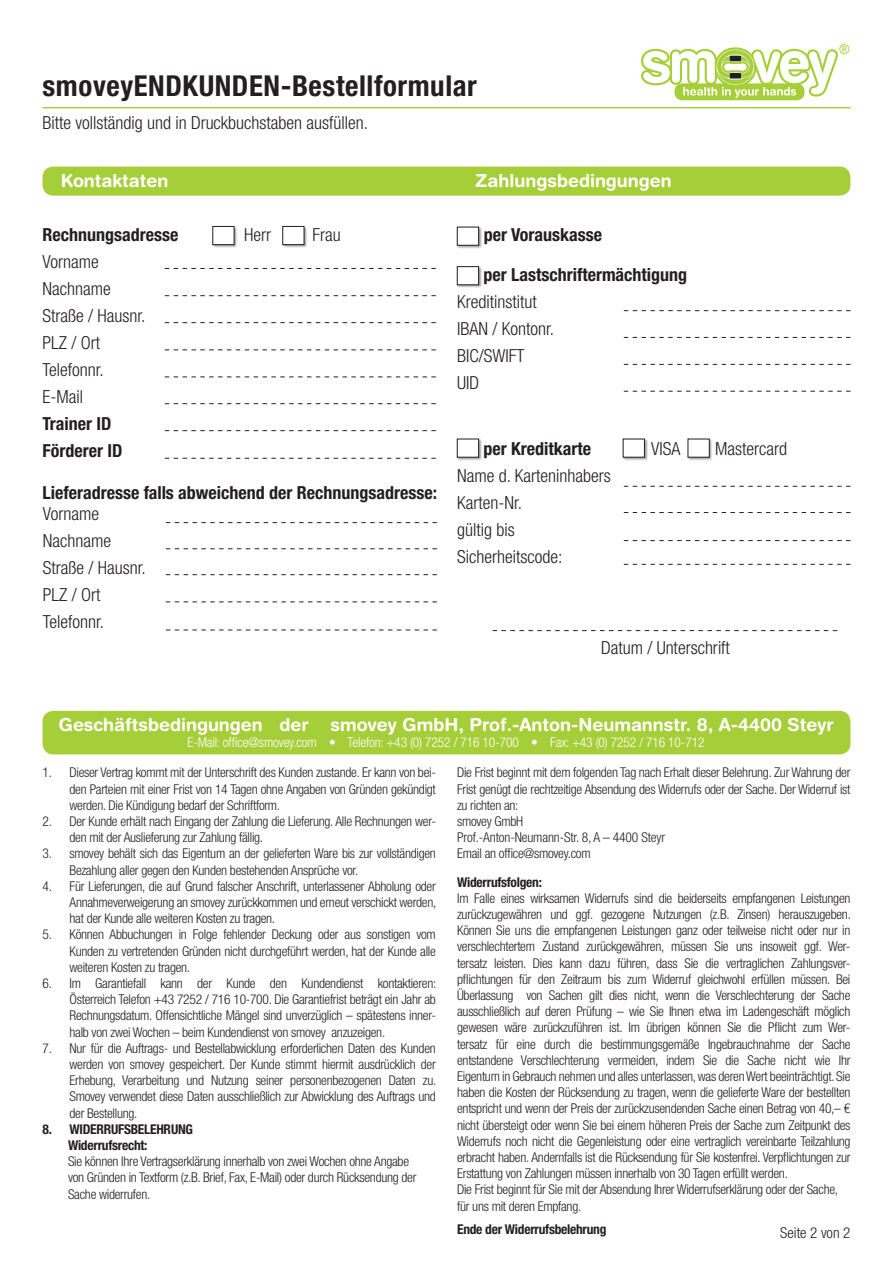
<style>
.page{position:relative;width:893px;height:1263px;background:#fff}
.page>*{position:absolute;margin:0;border:0;box-sizing:border-box;transform-origin:0 0}
.t1{font:700 condensed 28.8px "Helvetica Neue LT Std";letter-spacing:.02em;color:#231f20}
.t2{font:300 condensed 18px/27px "Helvetica Neue LT Std";color:#231f20}
.t3{font:700 condensed 18px/27px "Helvetica Neue LT Std";color:#231f20}
.t4{font:700 18px "Helvetica Rounded LT Std";color:#fff}
.t5{font:300 condensed 15px "Helvetica Neue LT Std";color:#231f20}
.t6{font:300 condensed 13.5px/16.2px "Helvetica Neue LT Std";letter-spacing:-.02em;color:#231f20;text-align:justify}
.t7{font:300 condensed 13.5px "Helvetica Neue LT Std";letter-spacing:-.01em;color:#fff}
.t8{font:700 condensed 13.5px/16.2px "Helvetica Neue LT Std";letter-spacing:-.02em;color:#231f20}
.t9{font:condensed 13.5px "Helvetica Neue LT Std";color:#a6ce39}
</style>
<div class="page">
<div style="left:43px;top:167px;width:807px;height:29px;background:#a6ce39;border-radius:11px"></div>
<div style="left:212px;top:226px;width:25px;height:22px;background:#231f20;opacity:.45"></div>
<div style="left:213px;top:226px;width:21px;height:19px;background:#fff;border:1px solid #231f20"></div>
<div style="left:282px;top:226px;width:25px;height:22px;background:#231f20;opacity:.45"></div>
<div style="left:283px;top:226px;width:21px;height:19px;background:#fff;border:1px solid #231f20"></div>
<div style="left:457px;top:266px;width:25px;height:22px;background:#231f20;opacity:.45"></div>
<div style="left:457px;top:266px;width:22px;height:19px;background:#fff;border:1px solid #231f20"></div>
<svg style="left:624px;top:310px;width:226px;height:1px"></svg>
<svg style="left:624px;top:337px;width:226px;height:1px"></svg>
<svg style="left:624px;top:364px;width:226px;height:1px"></svg>
<svg style="left:624px;top:391px;width:226px;height:1px"></svg>
<svg style="left:165px;top:268px;width:271px;height:1px"></svg>
<svg style="left:165px;top:295px;width:271px;height:1px"></svg>
<svg style="left:165px;top:322px;width:271px;height:1px"></svg>
<svg style="left:165px;top:350px;width:271px;height:1px"></svg>
<svg style="left:165px;top:377px;width:271px;height:1px"></svg>
<svg style="left:165px;top:403px;width:271px;height:1px"></svg>
<svg style="left:165px;top:430px;width:271px;height:1px"></svg>
<div style="left:457px;top:226px;width:25px;height:23px;background:#231f20;opacity:.45"></div>
<div style="left:457px;top:227px;width:22px;height:18px;background:#fff;border:1px solid #231f20"></div>
<div style="left:43px;top:711px;width:807px;height:43px;background:#a6ce39;border-radius:11px"></div>
<div style="left:687px;top:438px;width:26px;height:22px;background:#231f20;opacity:.45"></div>
<div style="left:688px;top:439px;width:21px;height:18px;background:#fff"></div>
<div style="left:622px;top:438px;width:26px;height:22px;background:#231f20;opacity:.45"></div>
<div style="left:623px;top:439px;width:22px;height:18px;background:#fff"></div>
<div style="left:457px;top:438px;width:25px;height:22px;background:#231f20;opacity:.45"></div>
<div style="left:457px;top:439px;width:22px;height:18px;background:#fff;border:1px solid #231f20"></div>
<svg style="left:624px;top:486px;width:226px;height:1px"></svg>
<svg style="left:624px;top:512px;width:226px;height:1px"></svg>
<svg style="left:624px;top:540px;width:226px;height:1px"></svg>
<svg style="left:165px;top:458px;width:271px;height:1px"></svg>
<svg style="left:624px;top:564px;width:226px;height:1px"></svg>
<svg style="left:166px;top:522px;width:271px;height:1px"></svg>
<svg style="left:166px;top:548px;width:271px;height:1px"></svg>
<svg style="left:166px;top:574px;width:271px;height:1px"></svg>
<svg style="left:166px;top:602px;width:271px;height:1px"></svg>
<svg style="left:166px;top:630px;width:271px;height:1px"></svg>
<svg style="left:493px;top:630px;width:344px;height:1px"></svg>
<hr style="left:43px;top:107px;width:807px;height:1px;background:#a6ce39">
<div style="left:674px;top:83px;width:130px;height:17px;background:#a6ce39;border-radius:8px"></div>
<svg style="left:641px;top:47px;width:197px;height:51px"></svg>
<div style="left:729px;top:73px;width:12px;height:6px;background:#231f20"></div>
<div style="left:729px;top:56px;width:12px;height:5px;background:#231f20"></div>
<h1 class="t1" style="left:43px;top:68px;width:436px">smoveyENDKUNDEN-Bestellformular</h1>
<h2 class="t2" style="left:43px;top:109px;width:327px">Bitte vollständig und in Druckbuchstaben ausfüllen.</h2>
<h2 class="t4" style="left:61px;top:169px;width:109px">Kontaktaten</h2>
<h2 class="t4" style="left:475px;top:169px;width:198px">Zahlungsbedingungen</h2>
<h2 class="t3" style="left:43px;top:221px;width:137px">Rechnungsadresse</h2>
<h2 class="t2" style="left:244px;top:221px;width:29px">Herr</h2>
<h2 class="t2" style="left:313px;top:221px;width:30px">Frau</h2>
<h2 class="t2" style="left:43px;top:248px;width:104px">Vorname<br>Nachname<br>Straße / Hausnr.<br>PLZ / Ort<br>Telefonnr.<br>E-Mail</h2>
<h2 class="t3" style="left:43px;top:410px;width:81px">Trainer ID<br>Förderer ID</h2>
<h2 class="t3" style="left:484px;top:221px;width:120px">per Vorauskasse</h2>
<h2 class="t3" style="left:483px;top:261px;width:205px">per Lastschriftermächtigung</h2>
<h2 class="t2" style="left:457px;top:288px;width:98px">Kreditinstitut<br>IBAN / Kontonr.<br>BIC/SWIFT<br>UID</h2>
<h2 class="t3" style="left:483px;top:435px;width:109px">per Kreditkarte</h2>
<h2 class="t2" style="left:651px;top:435px;width:31px">VISA</h2>
<h2 class="t2" style="left:715px;top:435px;width:74px">Mastercard</h2>
<h2 class="t2" style="left:457px;top:462px;width:155px">Name d. Karteninhabers<br>Karten-Nr.<br>gültig bis<br>Sicherheitscode:</h2>
<h2 class="t3" style="left:43px;top:478px;width:396px">Lieferadresse falls abweichend der Rechnungsadresse:</h2>
<h2 class="t2" style="left:43px;top:500px;width:104px">Vorname<br>Nachname<br>Straße / Hausnr.<br>PLZ / Ort<br>Telefonnr.</h2>
<h2 class="t2" style="left:601px;top:633px;width:130px">Datum / Unterschrift</h2>
<p class="t9" style="left:839px;top:41px;width:12px">®</p>
<h2 class="t4" style="left:58px;top:713px;width:777px">Geschäftsbedingungen der smovey GmbH, Prof.-Anton-Neumannstr. 8, A-4400 Steyr</h2>
<p class="t7" style="left:188px;top:734px;width:518px">E-Mail: office@smovey.com • Telefon: +43 (0) 7252 / 716 10-700 • Fax: +43 (0) 7252 / 716 10-712</p>
<p class="t6" style="left:70px;top:764px;width:368px;text-indent:-27px">1. Dieser Vertrag kommt mit der Unterschrift des Kunden zustande. Er kann von bei&shy;den Parteien mit einer Frist von 14 Tagen ohne Angaben von Gründen gekündigt werden. Die Kündigung bedarf der Schriftform.</p>
<p class="t6" style="left:70px;top:813px;width:368px;text-indent:-27px">2. Der Kunde erhält nach Eingang der Zahlung die Lieferung. Alle Rechnungen wer&shy;den mit der Auslieferung zur Zahlung fällig.</p>
<p class="t6" style="left:70px;top:845px;width:368px;text-indent:-27px">3. smovey behält sich das Eigentum an der gelieferten Ware bis zur vollständigen<br>Bezahlung aller gegen den Kunden bestehenden Ansprüche vor.</p>
<p class="t6" style="left:70px;top:878px;width:368px;text-indent:-27px">4. Für Lieferungen, die auf Grund falscher Anschrift, unterlassener Abholung oder Annahmeverweigerung an smovey zurückkommen und erneut verschickt werden, hat der Kunde alle weiteren Kosten zu tragen.</p>
<p class="t6" style="left:70px;top:926px;width:368px;text-indent:-27px">5. Können Abbuchungen in Folge fehlender Deckung oder aus sonstigen vom Kunden zu vertretenden Gründen nicht durchgeführt werden, hat der Kunde alle weiteren Kosten zu tragen.</p>
<p class="t6" style="left:70px;top:975px;width:368px;text-indent:-27px">6. Im Garantiefall kann der Kunde den Kundendienst kontaktieren:<br>Österreich Telefon +43 7252 / 716 10-700. Die Garantiefrist beträgt ein Jahr ab Rechnungsdatum. Offensichtliche Mängel sind unverzüglich – spätestens inner&shy;halb von zwei Wochen – beim Kundendienst von smovey anzuzeigen.</p>
<p class="t6" style="left:70px;top:1040px;width:368px;text-indent:-27px">7. Nur für die Auftrags- und Bestellabwicklung erforderlichen Daten des Kunden werden von smovey gespeichert. Der Kunde stimmt hiermit ausdrücklich der Erhebung, Verarbeitung und Nutzung seiner personenbezogenen Daten zu.<br>Smovey verwendet diese Daten ausschließlich zur Abwicklung des Auftrags und der Bestellung.</p>
<p class="t8" style="left:68px;top:1121px;width:126px;text-indent:-26px">8. WIDERRUFSBELEHRUNG<br>Widerrufsrecht:</p>
<p class="t6" style="left:68px;top:1153px;width:350px;text-align:left">Sie können Ihre Vertragserklärung innerhalb von zwei Wochen ohne Angabe von Gründen in Textform (z.B. Brief, Fax, E-Mail) oder durch Rücksendung der<br>Sache widerrufen.</p>
<p class="t6" style="left:457px;top:764px;width:395px;text-align:left">Die Frist beginnt mit dem folgenden Tag nach Erhalt dieser Belehrung. Zur Wahrung der Frist genügt die rechtzeitige Absendung des Widerrufs oder der Sache. Der Widerruf ist zu richten an:<br>smovey GmbH<br>Prof.-Anton-Neumann-Str. 8, A – 4400 Steyr<br>Email an office@smovey.com</p>
<p class="t8" style="left:457px;top:873px;width:86px">Widerrufsfolgen:</p>
<p class="t6" style="left:457px;top:890px;width:395px;text-align:left">Im Falle eines wirksamen Widerrufs sind die beiderseits empfangenen Leistungen zurückzugewähren und ggf. gezogene Nutzungen (z.B. Zinsen) herauszugeben.<br>Können Sie uns die empfangenen Leistungen ganz oder teilweise nicht oder nur in verschlechtertem Zustand zurückgewähren, müssen Sie uns insoweit ggf. Wer&shy;tersatz leisten. Dies kann dazu führen, dass Sie die vertraglichen Zahlungsver&shy;pflichtungen für den Zeitraum bis zum Widerruf gleichwohl erfüllen müssen. Bei Überlassung von Sachen gilt dies nicht, wenn die Verschlechterung der Sache ausschließlich auf deren Prüfung – wie Sie Ihnen etwa im Ladengeschäft möglich gewesen wäre zurückzuführen ist. Im übrigen können Sie die Pflicht zum Wer&shy;tersatz für eine durch die bestimmungsgemäße Ingebrauchnahme der Sache entstandene Verschlechterung vermeiden, indem Sie die Sache nicht wie Ihr Eigentum in Gebrauch nehmen und alles unterlassen, was deren Wert beeinträchtigt. Sie haben die Kosten der Rücksendung zu tragen, wenn die gelieferte Ware der bestellten entspricht und wenn der Preis der zurückzusendenden Sache einen Betrag von 40,– € nicht übersteigt oder wenn Sie bei einem höheren Preis der Sache zum Zeitpunkt des Widerrufs noch nicht die Gegenleistung oder eine vertraglich vereinbarte Teilzahlung erbracht haben. Andernfalls ist die Rücksendung für Sie kostenfrei. Verpflichtungen zur Erstattung von Zahlungen müssen innerhalb von 30 Tagen erfüllt werden.<br>Die Frist beginnt für Sie mit der Absendung Ihrer Widerrufserklärung oder der Sache, für uns mit deren Empfang.</p>
<p class="t8" style="left:457px;top:1221px;width:151px">Ende der Widerrufsbelehrung</p>
<p class="t5" style="left:780px;top:1223px;width:72px">Seite 2 von 2</p>
</div>
